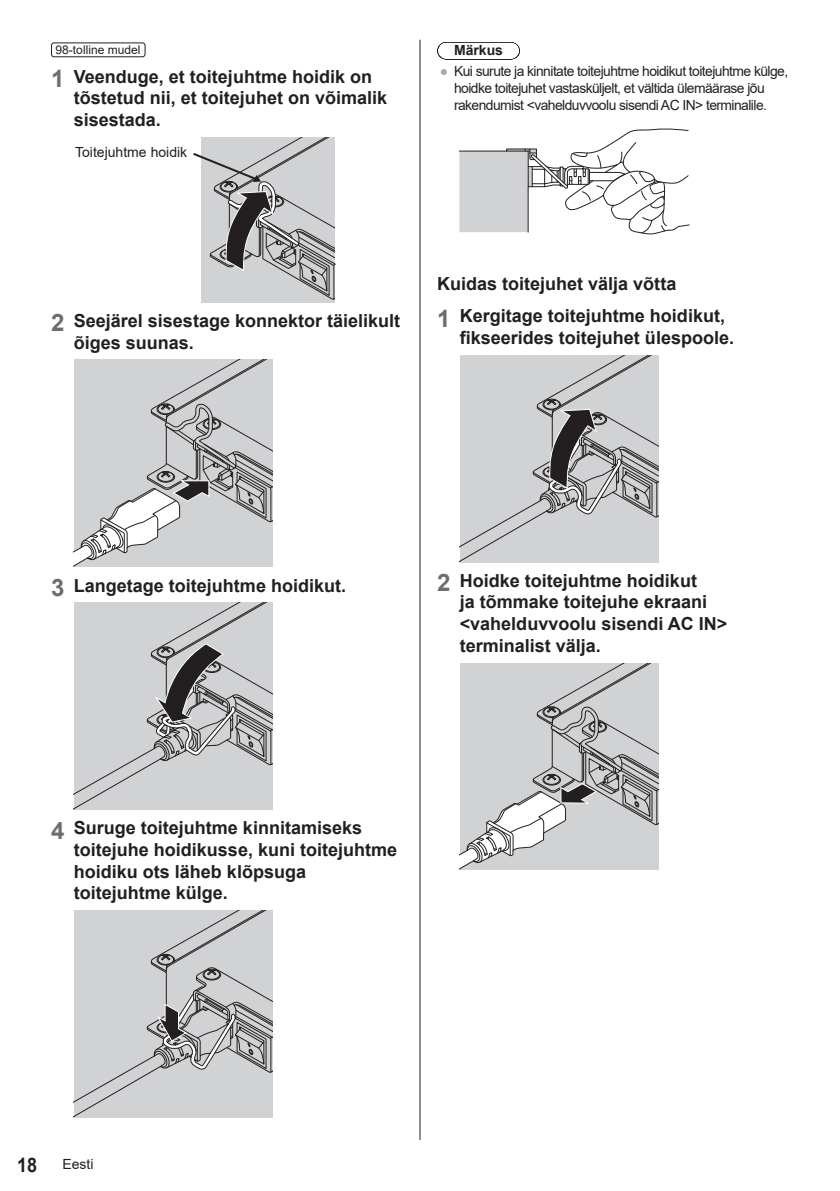
<style>
.page{position:relative;width:840px;height:1191px;background:#fff}
.page>*{position:absolute;margin:0;border:0;box-sizing:border-box;transform-origin:0 0}
.t1{font:700 20px "Arial";color:#231f20;scale:.9 1}
.t2{font:700 18px/21.6px "Arial";color:#231f20}
.t3{font:14px/16.8px "Arial";letter-spacing:-.04em;color:#231f20}
.t4{font:14px "Arial";color:#231f20}
.t5{font:700 14px "Arial";color:#231f20}
.t6{font:12px "Arial";color:#231f20}
.s1{font-size:24px;color:#6c6d70}
.s2{color:#a8a9ad}
</style>
<div class="page">
<hr style="left:419px;top:40px;width:1px;height:1100px;background:#231f20">
<div style="left:51px;top:42px;width:94px;height:15px;border:1px solid #231f20;border-radius:3px"></div>
<svg style="left:193px;top:137px;width:143px;height:164px;background:#b8b8ba"></svg>
<svg style="left:74px;top:360px;width:198px;height:207px;background:#c5c5c7"></svg>
<div style="left:74px;top:603px;width:198px;height:207px;background:#d1d2d4"></div>
<svg style="left:147px;top:603px;width:125px;height:162px;background:#afafb0"></svg>
<div style="left:74px;top:910px;width:198px;height:207px;background:#d1d2d4"></div>
<svg style="left:147px;top:910px;width:125px;height:162px;background:#b8b8ba"></svg>
<svg style="left:445px;top:42px;width:66px;height:1px"></svg>
<svg style="left:459px;top:128px;width:231px;height:106px"></svg>
<div style="left:459px;top:355px;width:199px;height:207px;background:#d1d2d4"></div>
<svg style="left:532px;top:355px;width:126px;height:162px;background:#b0b0b2"></svg>
<svg style="left:459px;top:663px;width:199px;height:207px;background:#c6c6c8"></svg>
<p class="t6" style="left:56px;top:41px;width:86px">98-tolline mudel</p>
<p class="t2" style="left:74px;top:66px;width:315px;text-indent:-23px"><span class="s1">1</span> Veenduge, et toitejuhtme hoidik on tõstetud nii, et toitejuhet on võimalik sisestada.</p>
<p class="t4" style="left:75px;top:143px;width:114px">Toitejuhtme hoidik</p>
<p class="t5" style="left:454px;top:40px;width:51px">Märkus</p>
<p class="t3" style="left:454px;top:63px;width:335px;text-indent:-14px"><span class="s2">●</span> Kui surute ja kinnitate toitejuhtme hoidikut toitejuhtme külge, hoidke toitejuhet vastasküljelt, et vältida ülemäärase jõu rakendumist &lt;vahelduvvoolu sisendi AC IN&gt; terminalile.</p>
<p class="t2" style="left:74px;top:310px;width:328px;text-indent:-23px"><span class="s1">2</span> Seejärel sisestage konnektor täielikult õiges suunas.</p>
<p class="t2" style="left:437px;top:268px;width:289px;line-height:32.4px">Kuidas toitejuhet välja võtta<br><span class="s1">1</span> Kergitage toitejuhtme hoidikut,</p>
<p class="t2" style="left:459px;top:327px;width:276px">fikseerides toitejuhet ülespoole.</p>
<p class="t2" style="left:51px;top:574px;width:296px"><span class="s1">3</span> Langetage toitejuhtme hoidikut.</p>
<p class="t2" style="left:459px;top:570px;width:269px;text-indent:-23px"><span class="s1">2</span> Hoidke toitejuhtme hoidikut<br>ja tõmmake toitejuhe ekraani &lt;vahelduvvoolu sisendi AC IN&gt; terminalist välja.</p>
<p class="t2" style="left:74px;top:817px;width:325px;text-indent:-23px"><span class="s1">4</span> Suruge toitejuhtme kinnitamiseks toitejuhe hoidikusse, kuni toitejuhtme hoidiku ots läheb klõpsuga toitejuhtme külge.</p>
<p class="t1" style="left:17px;top:1150px;width:24px">18</p>
<p class="t3" style="left:62px;top:1155px;width:33px">Eesti</p>
</div>
